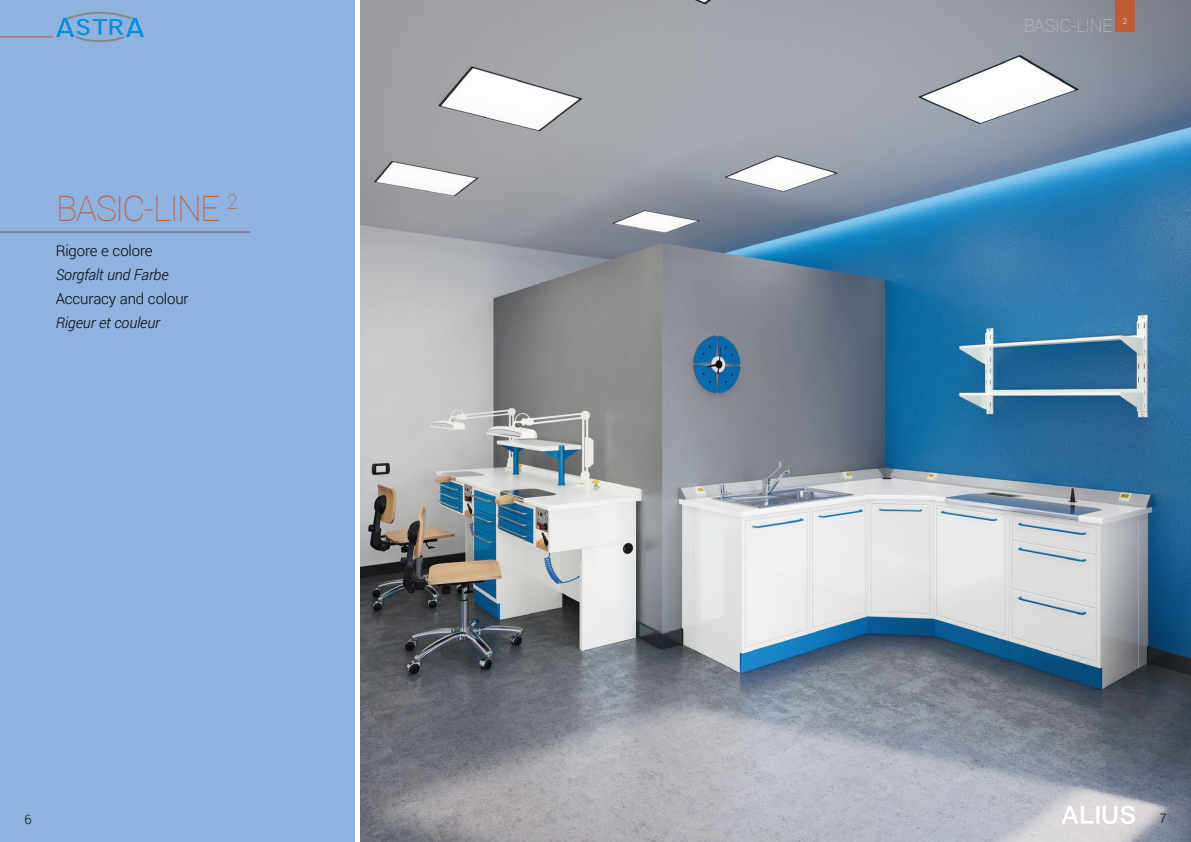
<style>
.page{position:relative;width:1191px;height:842px;background:#fff}
.page>*{position:absolute;margin:0;border:0;box-sizing:border-box;transform-origin:0 0}
.t1{font:100 35px "Roboto";letter-spacing:-.05em;color:#bd5d38}
.t2{font:100 18px "Roboto";letter-spacing:-.015em;color:#c6c6c6}
.t3{font:italic 300 15px "Roboto";letter-spacing:-.005em;color:#000}
.t4{font:300 15px "Roboto";letter-spacing:-.01em;color:#000}
.t5{font:300 13px "Roboto";color:#000}
.t6{font:300 8px "Roboto";color:#fff}
</style>
<div class="page">
<div style="left:0;top:0;width:354px;height:842px;background:#90b2df"></div>
<img style="left:360px;top:0;width:831px;height:842px">
<hr style="left:0;top:232px;width:250px;height:1px;background:#575756">
<hr style="left:0;top:37px;width:53px;height:1px;background:#bd5d38">
<svg style="left:56px;top:12px;width:88px;height:30px"></svg>
<div style="left:1115px;top:0;width:20px;height:32px;background:#bd5d38"></div>
<svg style="left:1061px;top:805px;width:74px;height:19px"></svg>
<h1 class="t1" style="left:56px;top:184px;width:183px">BASIC-LINE <sup>2</sup></h1>
<p class="t4" style="left:56px;top:240px;width:98px">Rigore e colore</p>
<p class="t3" style="left:56px;top:264px;width:114px">Sorgfalt und Farbe</p>
<p class="t4" style="left:56px;top:288px;width:134px">Accuracy and colour</p>
<p class="t3" style="left:56px;top:312px;width:106px">Rigeur et couleur</p>
<p class="t5" style="left:24px;top:810px;width:9px">6</p>
<p class="t2" style="left:1023px;top:13px;width:91px">BASIC-LINE</p>
<p class="t6" style="left:1123px;top:16px;width:6px">2</p>
<p class="t5" style="left:1159px;top:810px;width:9px">7</p>
</div>
